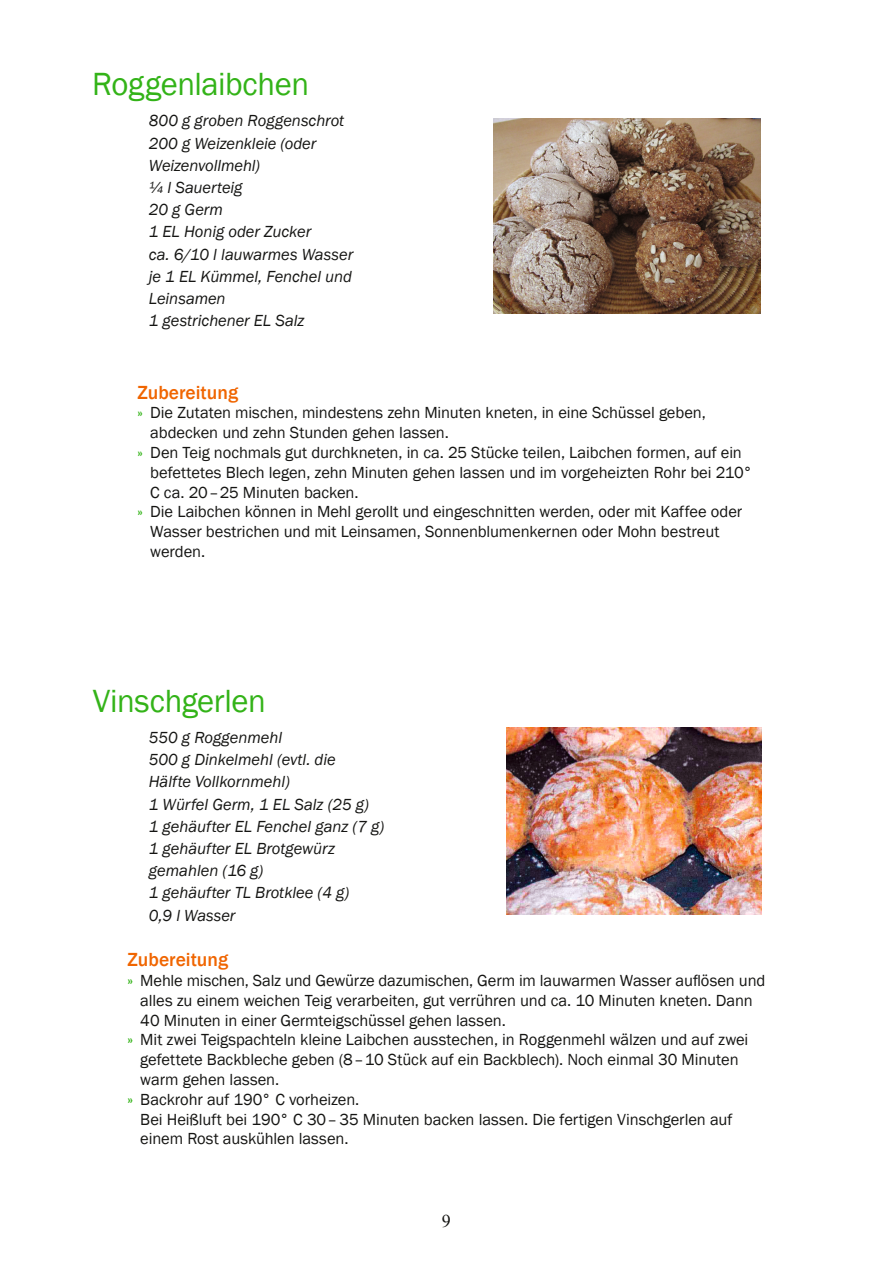
<style>
.page{position:relative;width:893px;height:1263px;background:#fff}
.page>*{position:absolute;margin:0;border:0;box-sizing:border-box;transform-origin:0 0}
.Abschnittsüberschrift{font:33px "Franklin Gothic";letter-spacing:-.015em;color:#33b318}
.t1{font:500 19.5px "Franklin Gothic";color:#f06500}
.t2{font:18px "Times New Roman";color:#151513}
.Tipps{font:16.5px/19.8px "Franklin Gothic";letter-spacing:-.005em;color:#151513}
.Zutaten{font:italic 16.5px/22.2px "Franklin Gothic";color:#151513}
.s1{font-weight:600;font-size:15.75px;color:#33b318}
.s2{font-weight:600;color:#33b318}
</style>
<div class="page">
<img style="left:494px;top:118px;width:267px;height:195px">
<img style="left:506px;top:727px;width:255px;height:188px">
<p class="Abschnittsüberschrift" style="left:92px;top:64px;width:218px">Roggenlaibchen</p>
<p class="Zutaten" style="left:149px;top:110px;width:197px">800 g groben Roggenschrot</p>
<p class="Zutaten" style="left:149px;top:132px;width:169px">200 g Weizenkleie (oder</p>
<p class="Zutaten" style="left:149px;top:154px;width:113px">Weizenvollmehl)</p>
<p class="Zutaten" style="left:149px;top:177px;width:95px">¼ l Sauerteig</p>
<p class="Zutaten" style="left:149px;top:199px;width:76px">20 g Germ</p>
<p class="Zutaten" style="left:149px;top:221px;width:164px">1 EL Honig oder Zucker</p>
<p class="Zutaten" style="left:149px;top:243px;width:206px">ca. 6/10 l lauwarmes Wasser</p>
<p class="Zutaten" style="left:149px;top:265px;width:205px">je 1 EL Kümmel, Fenchel und</p>
<p class="Zutaten" style="left:149px;top:288px;width:78px">Leinsamen</p>
<p class="Zutaten" style="left:149px;top:310px;width:157px">1 gestrichener EL Salz</p>
<p class="t1" style="left:137px;top:380px;width:102px">Zubereitung</p>
<p class="Tipps" style="left:150px;top:403px;width:557px;text-indent:-13px"><span class="s1">»</span> Die Zutaten mischen, mindestens zehn Minuten kneten, in eine Schüssel geben, abdecken und zehn Stunden gehen lassen.</p>
<p class="Tipps" style="left:150px;top:443px;width:604px;text-indent:-13px"><span class="s1">»</span> Den Teig nochmals gut durchkneten, in ca. 25 Stücke teilen, Laibchen formen, auf ein befettetes Blech legen, zehn Minuten gehen lassen und im vorgeheizten Rohr bei 210°<br>C ca. 20 – 25 Minuten backen.</p>
<p class="Tipps" style="left:150px;top:502px;width:593px;text-indent:-13px"><span class="s1">»</span> Die Laibchen können in Mehl gerollt und eingeschnitten werden, oder mit Kaffee oder<br>Wasser bestrichen und mit Leinsamen, Sonnenblumenkernen oder Mohn bestreut werden.</p>
<p class="Abschnittsüberschrift" style="left:93px;top:680px;width:175px">Vinschgerlen</p>
<p class="Zutaten" style="left:149px;top:727px;width:135px">550 g Roggenmehl</p>
<p class="Zutaten" style="left:149px;top:749px;width:189px">500 g Dinkelmehl (evtl. die<br>Hälfte Vollkornmehl)</p>
<p class="Zutaten" style="left:149px;top:793px;width:222px">1 Würfel Germ, 1 EL Salz (25 g)</p>
<p class="Zutaten" style="left:149px;top:815px;width:237px">1 gehäufter EL Fenchel ganz (7 g)</p>
<p class="Zutaten" style="left:149px;top:838px;width:188px">1 gehäufter EL Brotgewürz</p>
<p class="Zutaten" style="left:149px;top:860px;width:116px">gemahlen (16 g)</p>
<p class="Zutaten" style="left:149px;top:882px;width:202px">1 gehäufter TL Brotklee (4 g)</p>
<p class="Zutaten" style="left:149px;top:904px;width:88px">0,9 l Wasser</p>
<p class="t1" style="left:128px;top:948px;width:102px">Zubereitung</p>
<p class="Tipps" style="left:140px;top:971px;width:627px;text-indent:-13px"><span class="s2">»</span> Mehle mischen, Salz und Gewürze dazumischen, Germ im lauwarmen Wasser auflösen und alles zu einem weichen Teig verarbeiten, gut verrühren und ca. 10 Minuten kneten. Dann<br>40 Minuten in einer Germteigschüssel gehen lassen.</p>
<p class="Tipps" style="left:140px;top:1030px;width:610px;text-indent:-13px"><span class="s2">»</span> Mit zwei Teigspachteln kleine Laibchen ausstechen, in Roggenmehl wälzen und auf zwei gefettete Backbleche geben (8 – 10 Stück auf ein Backblech). Noch einmal 30 Minuten warm gehen lassen.</p>
<p class="Tipps" style="left:128px;top:1090px;width:233px"><span class="s2">»</span> Backrohr auf 190° C vorheizen.</p>
<p class="Tipps" style="left:140px;top:1109px;width:594px">Bei Heißluft bei 190° C 30 – 35 Minuten backen lassen. Die fertigen Vinschgerlen auf einem Rost auskühlen lassen.</p>
<p class="t2" style="left:442px;top:1208px;width:10px">9</p>
</div>
